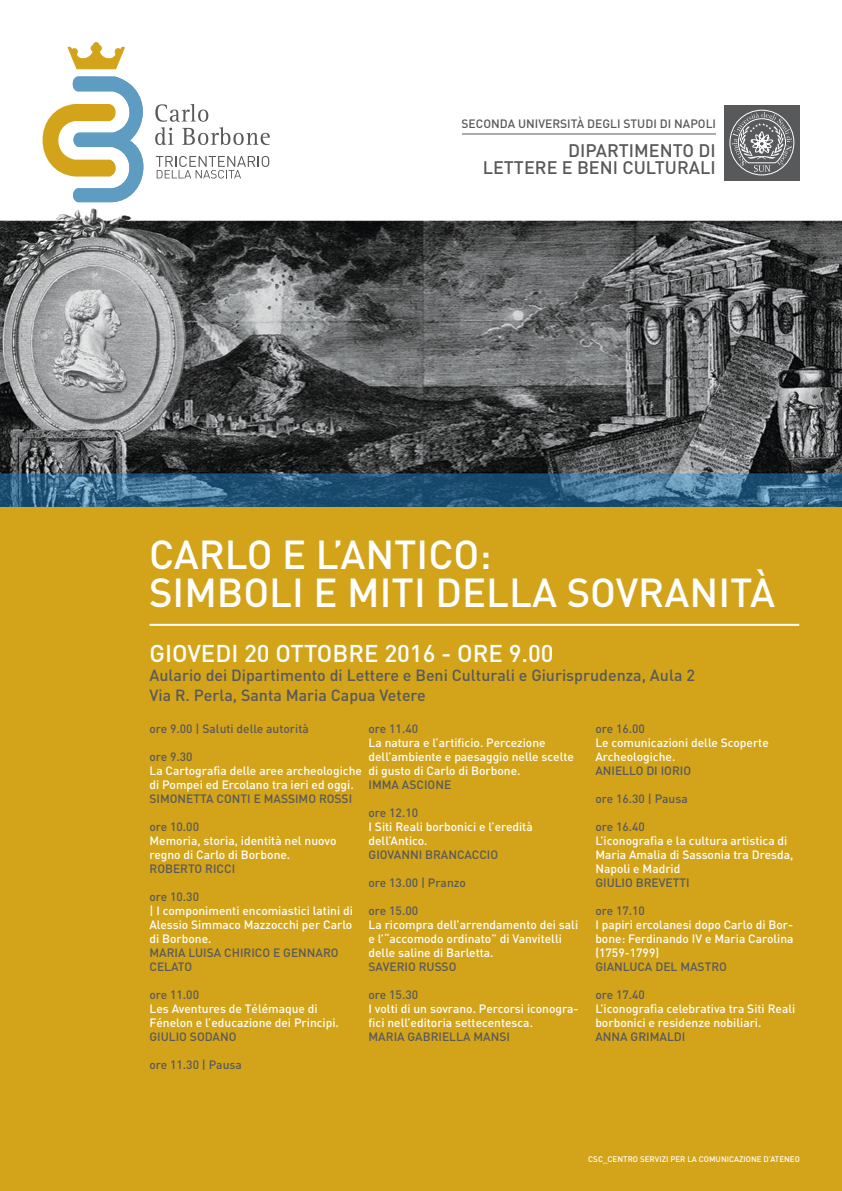
<style>
.page{position:relative;width:842px;height:1191px;background:#fff}
.page>*{position:absolute;margin:0;border:0;box-sizing:border-box;transform-origin:0 0}
.t1{font:500 40px/38px "DIN";color:#fff}
.t2{font:500 24px "DIN";color:#fff}
.t3{font:500 18px "DIN";color:#58595b}
.t4{font:500 16px/19.2px "DIN";color:#58595b}
.t5{font:500 12px/14px "DIN";color:#fff}
.t6{font:500 12px/14px "DIN";color:#58595b}
.t7{font:500 8px "DIN";color:#fff}
</style>
<div class="page">
<div style="left:0;top:500px;width:842px;height:691px;background:#d3a41a"></div>
<hr style="left:149px;top:624px;width:650px;height:2px;background:#fff">
<svg style="left:42px;top:76px;width:228px;height:126px"></svg>
<hr style="left:155px;top:150px;width:115px;height:1px;background:#fff">
<svg style="left:68px;top:42px;width:57px;height:27px"></svg>
<div style="left:724px;top:105px;width:75px;height:75px;background:#58595b"></div>
<svg style="left:730px;top:110px;width:64px;height:65px"></svg>
<img style="left:0;top:208px;width:842px;height:299px">
<hr style="left:462px;top:133px;width:254px;height:1px;background:#58595b">
<p class="t6" style="left:461px;top:116px;width:31px">SECONDA</p>
<p class="t6" style="left:518px;top:116px;width:8px">UNIVERSIT</p>
<p class="t6" style="left:577px;top:116px;width:55px">àDEGLI STUDI</p>
<p class="t6" style="left:660px;top:116px;width:45px">DINAPOLI</p>
<h3 class="t3" style="left:568px;top:139px;width:40px">DI PARTIMENTO</h3>
<h3 class="t3" style="left:698px;top:139px;width:8px">DI</h3>
<h3 class="t3" style="left:483px;top:156px;width:12px">LETTERE</h3>
<h3 class="t3" style="left:562px;top:156px;width:26px">E BENI</h3>
<h3 class="t3" style="left:622px;top:156px;width:23px">CULTURALI</h3>
<h1 class="t1" style="left:149px;top:534px;width:628px">Carlo e l’antico:<br>simboli e miti della Sovranità</h1>
<h2 class="t2" style="left:149px;top:638px;width:29px">GIOVEDI</h2>
<h2 class="t2" style="left:244px;top:638px;width:47px">20 OTTOBRE</h2>
<h2 class="t2" style="left:384px;top:638px;width:171px">2016 - ore 9.00</h2>
<h3 class="t4" style="left:149px;top:665px;width:547px">Aulario dei Dipartimento di Lettere e Beni Culturali e Giurisprudenza, Aula 2<br>Via R. Perla, Santa Maria Capua Vetere</h3>
<p class="t6" style="left:149px;top:721px;width:161px">ore 9.00 | Saluti delle autorità</p>
<p class="t6" style="left:149px;top:749px;width:45px">ore 9.30</p>
<p class="t5" style="left:149px;top:763px;width:214px">La Cartografìa delle aree archeologiche di Pompei ed Ercolano tra ieri ed oggi.</p>
<p class="t6" style="left:149px;top:791px;width:204px">Simonetta Conti e Massimo Rossi</p>
<p class="t6" style="left:149px;top:819px;width:51px">ore 10.00</p>
<p class="t5" style="left:149px;top:833px;width:188px">Memoria, storia, identità nel nuovo regno di Carlo di Borbone.</p>
<p class="t6" style="left:149px;top:861px;width:87px">Roberto Ricci</p>
<p class="t6" style="left:149px;top:889px;width:51px">ore 10.30</p>
<p class="t5" style="left:149px;top:903px;width:205px;text-align:justify">| I componimenti encomiastici latini di Alessio Simmaco Mazzocchi per Carlo di Borbone.</p>
<p class="t6" style="left:149px;top:945px;width:191px">Maria Luisa Chirico e Gennaro<br>Celato</p>
<p class="t6" style="left:149px;top:987px;width:51px">ore 11.00</p>
<p class="t5" style="left:149px;top:1001px;width:191px">Les Aventures de Télémaque di<br>Fénelon e l’educazione dei Principi.</p>
<p class="t6" style="left:149px;top:1029px;width:89px">Giulio Sodano</p>
<p class="t6" style="left:149px;top:1057px;width:94px">ore 11.30 | Pausa</p>
<p class="t6" style="left:368px;top:721px;width:51px">ore 11.40</p>
<p class="t5" style="left:368px;top:735px;width:207px">La natura e l’artificio. Percezione dell’ambiente e paesaggio nelle scelte di gusto di Carlo di Borbone.</p>
<p class="t6" style="left:368px;top:777px;width:84px">Imma Ascione</p>
<p class="t6" style="left:368px;top:805px;width:51px">ore 12.10</p>
<p class="t5" style="left:368px;top:819px;width:166px">I Siti Reali borbonici e l’eredità dell’Antico.</p>
<p class="t6" style="left:368px;top:847px;width:131px">Giovanni Brancaccio</p>
<p class="t6" style="left:368px;top:875px;width:99px">ore 13.00 | Pranzo</p>
<p class="t6" style="left:368px;top:903px;width:51px">ore 15.00</p>
<p class="t5" style="left:368px;top:917px;width:211px">La ricompra dell’arrendamento dei sali e l’“accomodo ordinato” di Vanvitelli delle saline di Barletta.</p>
<p class="t6" style="left:368px;top:959px;width:89px">Saverio Russo</p>
<p class="t6" style="left:368px;top:987px;width:51px">ore 15.30</p>
<p class="t5" style="left:368px;top:1001px;width:212px">I volti di un sovrano. Percorsi iconogra&shy;fici nell’editoria settecentesca.</p>
<p class="t6" style="left:368px;top:1029px;width:143px">Maria Gabriella Mansi</p>
<p class="t6" style="left:595px;top:721px;width:51px">ore 16.00</p>
<p class="t5" style="left:595px;top:735px;width:175px">Le comunicazioni delle Scoperte<br>Archeologiche.</p>
<p class="t6" style="left:595px;top:763px;width:97px">Aniello Di Iorio</p>
<p class="t6" style="left:595px;top:791px;width:94px">ore 16.30 | Pausa</p>
<p class="t6" style="left:595px;top:819px;width:51px">ore 16.40</p>
<p class="t5" style="left:595px;top:833px;width:200px">L’iconografìa e la cultura artistica di<br>Maria Amalia di Sassonia tra Dresda,<br>Napoli e Madrid</p>
<p class="t6" style="left:595px;top:875px;width:96px">Giulio B revetti</p>
<p class="t6" style="left:595px;top:903px;width:51px">ore 17.10</p>
<p class="t5" style="left:595px;top:917px;width:200px;text-align:justify">I papiri ercolanesi dopo Carlo di Bor&shy;bone: Ferdinando IV e Maria Carolina (1759-1799)</p>
<p class="t6" style="left:595px;top:959px;width:133px">Gianluca D el Mastro</p>
<p class="t6" style="left:595px;top:987px;width:51px">ore 17.40</p>
<p class="t5" style="left:595px;top:1001px;width:201px">L’iconografìa celebrativa tra Siti Reali borbonici e residenze nobiliari.</p>
<p class="t6" style="left:595px;top:1029px;width:92px">Anna Grimaldi</p>
<p class="t7" style="left:588px;top:1154px;width:213px">CSC_CEntro Servizi per la comunicazione d’ateneo</p>
</div>
